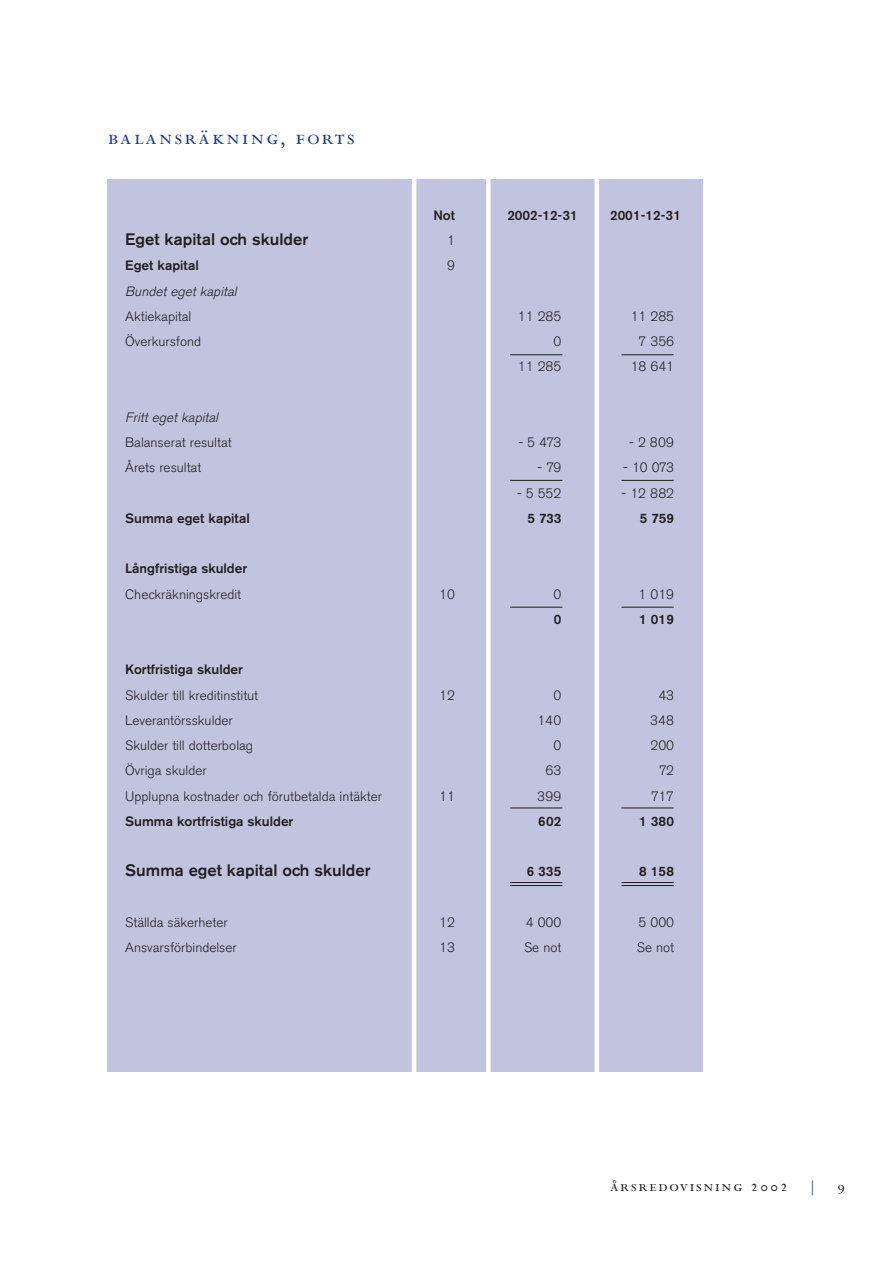
<style>
.page{position:relative;width:893px;height:1263px;background:#fff}
.page>*{position:absolute;margin:0;border:0;box-sizing:border-box;transform-origin:0 0}
.t1{font:24px "Perpetua SC";letter-spacing:.09em;color:#183c8e}
.t2{font:18px "Perpetua SC";letter-spacing:.09em;color:#231f20}
.t3{font:500 16.5px "Akzidenz Grotesk BE";color:#231f20}
.t4{font:300 13.5px "Akzidenz Grotesk BE";color:#231f20}
.t5{font:500 13.5px "Akzidenz Grotesk BE";color:#231f20}
.t6{font:italic 300 13.5px "Akzidenz Grotesk BE";color:#231f20}
.s1{color:#183c8e}
</style>
<div class="page">
<div style="left:107px;top:179px;width:595px;height:892px;background:#c1c3df"></div>
<div style="left:594px;top:170px;width:5px;height:920px;background:#fff"></div>
<hr style="left:486px;top:172px;width:4px;height:912px;background:#fff">
<hr style="left:412px;top:170px;width:4px;height:913px;background:#fff">
<hr style="left:621px;top:354px;width:52px;height:1px;background:#231f20">
<hr style="left:510px;top:354px;width:52px;height:1px;background:#231f20">
<hr style="left:621px;top:480px;width:52px;height:1px;background:#231f20">
<hr style="left:510px;top:480px;width:52px;height:1px;background:#231f20">
<hr style="left:621px;top:808px;width:52px;height:1px;background:#231f20">
<hr style="left:510px;top:808px;width:52px;height:1px;background:#231f20">
<hr style="left:621px;top:882px;width:52px;height:1px;background:#231f20">
<hr style="left:510px;top:882px;width:52px;height:1px;background:#231f20">
<hr style="left:621px;top:885px;width:52px;height:1px;background:#231f20">
<hr style="left:510px;top:885px;width:52px;height:1px;background:#231f20">
<hr style="left:621px;top:607px;width:52px;height:1px;background:#231f20">
<hr style="left:510px;top:607px;width:52px;height:1px;background:#231f20">
<h1 class="t1" style="left:108px;top:129px;width:248px">balansräkning, forts</h1>
<p class="t5" style="left:433px;top:210px;width:23px">Not</p>
<p class="t5" style="left:507px;top:210px;width:72px">2002-12-31</p>
<p class="t5" style="left:610px;top:210px;width:72px">2001-12-31</p>
<p class="t3" style="left:125px;top:233px;width:184px">Eget kapital och skulder</p>
<p class="t4" style="left:447px;top:236px;width:9px">1</p>
<p class="t5" style="left:125px;top:261px;width:75px">Eget kapital</p>
<p class="t4" style="left:447px;top:261px;width:9px">9</p>
<p class="t6" style="left:125px;top:286px;width:116px">Bundet eget kapital</p>
<p class="t4" style="left:125px;top:311px;width:68px">Aktiekapital</p>
<p class="t4" style="left:518px;top:311px;width:45px">11 285</p>
<p class="t4" style="left:630px;top:311px;width:45px">11 285</p>
<p class="t4" style="left:125px;top:337px;width:77px">Överkursfond</p>
<p class="t4" style="left:553px;top:337px;width:9px">0</p>
<p class="t4" style="left:638px;top:337px;width:37px">7 356</p>
<p class="t4" style="left:518px;top:362px;width:45px">11 285</p>
<p class="t4" style="left:630px;top:362px;width:45px">18 641</p>
<p class="t6" style="left:125px;top:412px;width:97px">Fritt eget kapital</p>
<p class="t4" style="left:125px;top:438px;width:108px">Balanserat resultat</p>
<p class="t4" style="left:518px;top:438px;width:44px">- 5 473</p>
<p class="t4" style="left:629px;top:438px;width:46px">- 2 809</p>
<p class="t4" style="left:125px;top:463px;width:78px">Årets resultat</p>
<p class="t4" style="left:537px;top:463px;width:25px">- 79</p>
<p class="t4" style="left:623px;top:463px;width:52px">- 10 073</p>
<p class="t4" style="left:517px;top:488px;width:46px">- 5 552</p>
<p class="t4" style="left:621px;top:488px;width:54px">- 12 882</p>
<p class="t5" style="left:125px;top:513px;width:126px">Summa eget kapital</p>
<p class="t5" style="left:527px;top:513px;width:35px">5 733</p>
<p class="t5" style="left:640px;top:513px;width:36px">5 759</p>
<p class="t5" style="left:125px;top:564px;width:123px">Långfristiga skulder</p>
<p class="t4" style="left:125px;top:589px;width:117px">Checkräkningskredit</p>
<p class="t4" style="left:439px;top:589px;width:17px">10</p>
<p class="t4" style="left:553px;top:589px;width:9px">0</p>
<p class="t4" style="left:638px;top:589px;width:37px">1 019</p>
<p class="t5" style="left:553px;top:614px;width:9px">0</p>
<p class="t5" style="left:639px;top:614px;width:36px">1 019</p>
<p class="t5" style="left:125px;top:665px;width:119px">Kortfristiga skulder</p>
<p class="t4" style="left:125px;top:690px;width:134px">Skulder till kreditinstitut</p>
<p class="t4" style="left:439px;top:690px;width:17px">12</p>
<p class="t4" style="left:553px;top:690px;width:9px">0</p>
<p class="t4" style="left:658px;top:690px;width:17px">43</p>
<p class="t4" style="left:125px;top:715px;width:109px">Leverantörsskulder</p>
<p class="t4" style="left:537px;top:715px;width:25px">140</p>
<p class="t4" style="left:650px;top:715px;width:25px">348</p>
<p class="t4" style="left:125px;top:741px;width:129px">Skulder till dotterbolag</p>
<p class="t4" style="left:553px;top:741px;width:9px">0</p>
<p class="t4" style="left:650px;top:741px;width:25px">200</p>
<p class="t4" style="left:125px;top:766px;width:83px">Övriga skulder</p>
<p class="t4" style="left:545px;top:766px;width:17px">63</p>
<p class="t4" style="left:659px;top:766px;width:16px">72</p>
<p class="t4" style="left:125px;top:791px;width:258px">Upplupna kostnader och förutbetalda intäkter</p>
<p class="t4" style="left:439px;top:791px;width:17px">11</p>
<p class="t4" style="left:537px;top:791px;width:26px">399</p>
<p class="t4" style="left:651px;top:791px;width:25px">717</p>
<p class="t5" style="left:125px;top:816px;width:170px">Summa kortfristiga skulder</p>
<p class="t5" style="left:538px;top:816px;width:25px">602</p>
<p class="t5" style="left:639px;top:816px;width:36px">1 380</p>
<p class="t3" style="left:125px;top:865px;width:247px">Summa eget kapital och skulder</p>
<p class="t5" style="left:526px;top:867px;width:36px">6 335</p>
<p class="t5" style="left:639px;top:867px;width:36px">8 158</p>
<p class="t4" style="left:125px;top:917px;width:104px">Ställda säkerheter</p>
<p class="t4" style="left:439px;top:917px;width:17px">12</p>
<p class="t4" style="left:526px;top:917px;width:37px">4 000</p>
<p class="t4" style="left:638px;top:917px;width:37px">5 000</p>
<p class="t4" style="left:125px;top:943px;width:113px">Ansvarsförbindelser</p>
<p class="t4" style="left:439px;top:943px;width:17px">13</p>
<p class="t4" style="left:524px;top:943px;width:39px">Se not</p>
<p class="t4" style="left:637px;top:943px;width:39px">Se not</p>
<h2 class="t2" style="left:610px;top:1179px;width:236px">årsredovisning 2002 <span class="s1">|</span> 9</h2>
</div>
